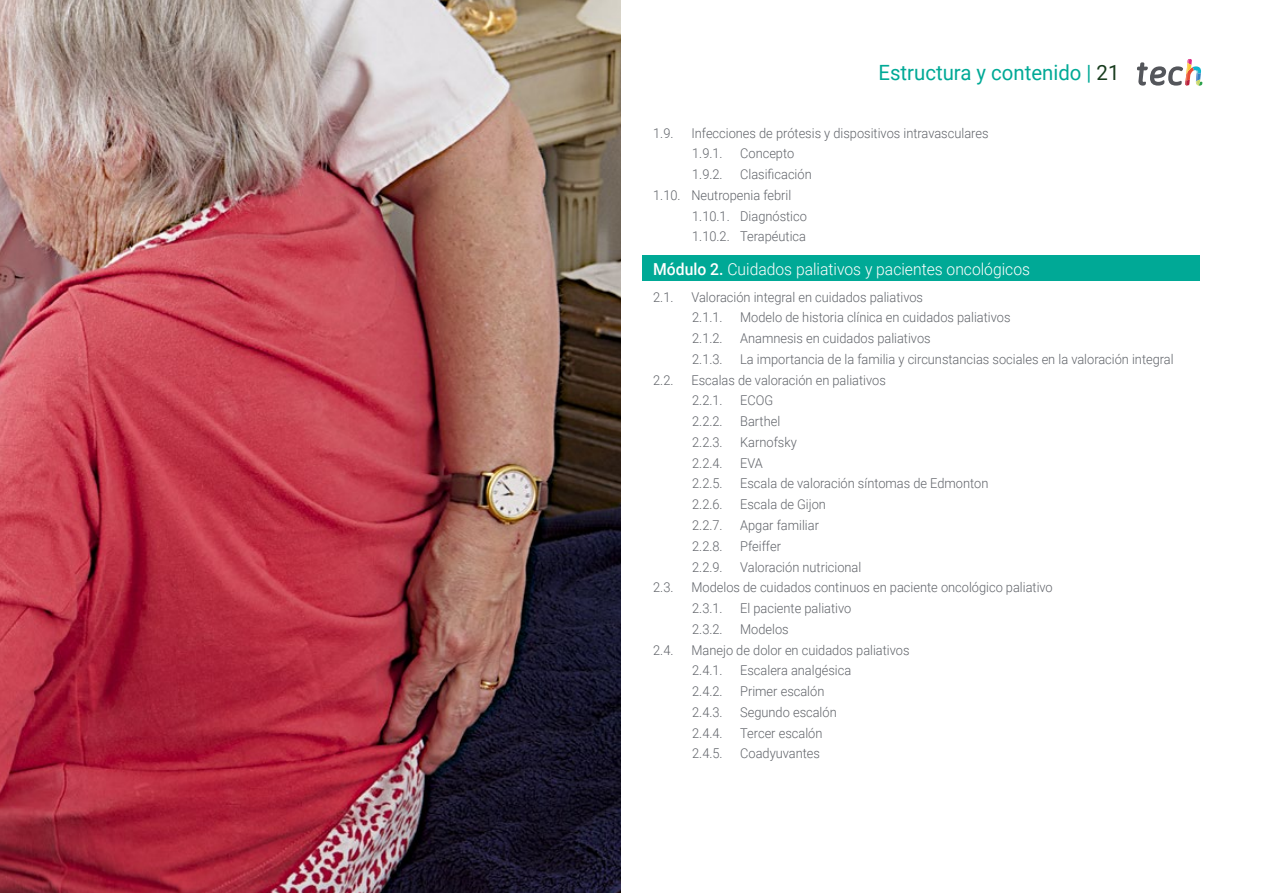
<style>
.page{position:relative;width:1263px;height:893px;background:#fff}
.page>*{position:absolute;margin:0;border:0;box-sizing:border-box;transform-origin:0 0}
.t1{font:21px "Roboto";color:#00a996}
.t2{font:300 16.5px "Roboto";color:#fff;scale:.95 1}
.t3{font:300 13.5px/20.7px "Roboto";color:#61646a;scale:.95 1}
.s1{color:#183c1e}
.s2{font-weight:500}
</style>
<div class="page">
<img style="left:0;top:0;width:621px;height:893px">
<svg style="left:1137px;top:59px;width:65px;height:27px"></svg>
<div style="left:642px;top:256px;width:557px;height:25px;background:#00a996"></div>
<h1 class="t1" style="left:878px;top:57px;width:242px">Estructura y contenido | <span class="s1">21</span></h1>
<p class="t3" style="left:653px;top:122px;width:23px">1.9.</p>
<p class="t3" style="left:691px;top:122px;width:314px">Infecciones de prótesis y dispositivos intravasculares<br>1.9.1.</p>
<p class="t3" style="left:740px;top:143px;width:58px">Concepto</p>
<p class="t3" style="left:653px;top:164px;width:168px;text-indent:87px">Clasificación<br>1.10. Neutropenia febril</p>
<p class="t3" style="left:692px;top:205px;width:122px">1.10.1. Diagnóstico<br>1.10.2. Terapéutica</p>
<p class="t2" style="left:653px;top:257px;width:398px"><span class="s2">Módulo 2.</span> Cuidados paliativos y pacientes oncológicos</p>
<p class="t3" style="left:653px;top:286px;width:23px">2.1.</p>
<p class="t3" style="left:691px;top:286px;width:245px">Valoración integral en cuidados paliativos<br>2.1.1.</p>
<p class="t3" style="left:692px;top:164px;width:34px">1.9.2.</p>
<p class="t3" style="left:740px;top:307px;width:286px">Modelo de historia clínica en cuidados paliativos</p>
<p class="t3" style="left:692px;top:328px;width:34px">2.1.2.</p>
<p class="t3" style="left:740px;top:328px;width:202px">Anamnesis en cuidados paliativos</p>
<p class="t3" style="left:692px;top:348px;width:34px">2.1.3.</p>
<p class="t3" style="left:740px;top:348px;width:458px">La importancia de la familia y circunstancias sociales en la valoración integral</p>
<p class="t3" style="left:653px;top:369px;width:23px">2.2.</p>
<p class="t3" style="left:691px;top:369px;width:206px">Escalas de valoración en paliativos<br>2.2.1.</p>
<p class="t3" style="left:740px;top:390px;width:36px">ECOG</p>
<p class="t3" style="left:692px;top:411px;width:34px">2.2.2.</p>
<p class="t3" style="left:740px;top:411px;width:44px">Barthel</p>
<p class="t3" style="left:692px;top:431px;width:34px">2.2.3.</p>
<p class="t3" style="left:740px;top:431px;width:61px">Karnofsky</p>
<p class="t3" style="left:692px;top:452px;width:34px">2.2.4.</p>
<p class="t3" style="left:740px;top:452px;width:25px">EVA</p>
<p class="t3" style="left:692px;top:473px;width:34px">2.2.5.</p>
<p class="t3" style="left:740px;top:473px;width:263px">Escala de valoración síntomas de Edmonton</p>
<p class="t3" style="left:692px;top:494px;width:34px">2.2.6.</p>
<p class="t3" style="left:740px;top:494px;width:92px">Escala de Gijon</p>
<p class="t3" style="left:692px;top:514px;width:34px">2.2.7.</p>
<p class="t3" style="left:740px;top:514px;width:84px">Apgar familiar</p>
<p class="t3" style="left:692px;top:535px;width:34px">2.2.8.</p>
<p class="t3" style="left:740px;top:535px;width:44px">Pfeiffer</p>
<p class="t3" style="left:692px;top:556px;width:34px">2.2.9.</p>
<p class="t3" style="left:740px;top:556px;width:129px">Valoración nutricional</p>
<p class="t3" style="left:653px;top:577px;width:23px">2.3.</p>
<p class="t3" style="left:691px;top:577px;width:382px">Modelos de cuidados continuos en paciente oncológico paliativo<br>2.3.1.</p>
<p class="t3" style="left:740px;top:597px;width:118px">El paciente paliativo</p>
<p class="t3" style="left:692px;top:618px;width:34px">2.3.2.</p>
<p class="t3" style="left:740px;top:618px;width:53px">Modelos</p>
<p class="t3" style="left:653px;top:639px;width:23px">2.4.</p>
<p class="t3" style="left:691px;top:639px;width:231px">Manejo de dolor en cuidados paliativos<br>2.4.1.</p>
<p class="t3" style="left:740px;top:660px;width:118px">Escalera analgésica</p>
<p class="t3" style="left:692px;top:680px;width:34px">2.4.2.</p>
<p class="t3" style="left:740px;top:680px;width:90px">Primer escalón</p>
<p class="t3" style="left:692px;top:701px;width:34px">2.4.3.</p>
<p class="t3" style="left:740px;top:701px;width:103px">Segundo escalón</p>
<p class="t3" style="left:692px;top:722px;width:34px">2.4.4.</p>
<p class="t3" style="left:740px;top:722px;width:88px">Tercer escalón</p>
<p class="t3" style="left:692px;top:743px;width:34px">2.4.5.</p>
<p class="t3" style="left:740px;top:743px;width:86px">Coadyuvantes</p>
</div>
